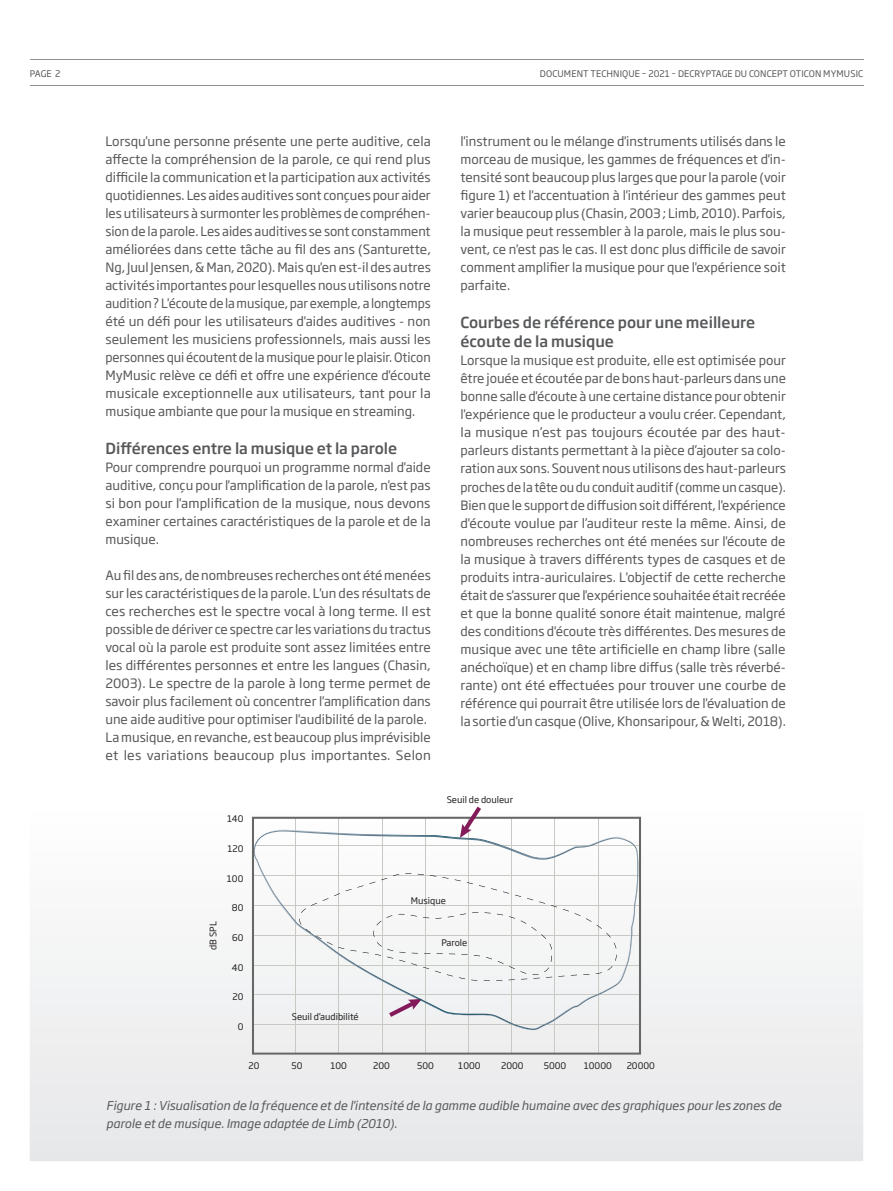
<style>
.page{position:relative;width:893px;height:1191px;background:#fff}
.page>*{position:absolute;margin:0;border:0;box-sizing:border-box;transform-origin:0 0}
.t1{font:500 15px/19.5px "Soho Gothic Pro";color:#57585a}
.t2{font:12.75px/18px "Soho Gothic Pro";color:#57585a;text-align:justify}
.t3{font:italic 12px/18px "Soho Gothic Pro";color:#57585a}
.t4{font:9px "Soho Gothic Pro";color:#231f20}
.t5{font:9px "Soho Gothic Pro";letter-spacing:.015em;color:#57585a}
</style>
<div class="page">
<svg style="left:30px;top:839px;width:833px;height:322px"></svg>
<svg style="left:252px;top:816px;width:389px;height:238px;fill:#efeff0"></svg>
<img style="left:421px;top:1028px;width:134px;height:1px">
<svg style="left:253px;top:806px;width:386px;height:222px"></svg>
<hr style="left:30px;top:85px;width:833px;height:1px;background:#928e8b">
<hr style="left:30px;top:60px;width:833px;height:1px;background:#928e8b">
<p class="t5" style="left:30px;top:66px;width:32px">PAGE 2</p>
<p class="t5" style="left:540px;top:66px;width:325px">DOCUMENT TECHNIQUE – 2021 – DECRYPTAGE DU CONCEPT OTICON MYMUSIC</p>
<p class="t2" style="left:105px;top:132px;width:327px">Lorsqu'une personne présente une perte auditive, cela affecte la compréhension de la parole, ce qui rend plus difficile la communication et la participation aux activités quotidiennes. Les aides auditives sont conçues pour aider les utilisateurs à surmonter les problèmes de compréhen&shy;sion de la parole. Les aides auditives se sont constamment améliorées dans cette tâche au fil des ans (Santurette, Ng, Juul Jensen, &amp; Man, 2020). Mais qu'en est-il des autres activités importantes pour lesquelles nous utilisons notre audition ? L'écoute de la musique, par exemple, a longtemps été un défi pour les utilisateurs d'aides auditives - non seulement les musiciens professionnels, mais aussi les personnes qui écoutent de la musique pour le plaisir. Oticon MyMusic relève ce défi et offre une expérience d'écoute musicale exceptionnelle aux utilisateurs, tant pour la musique ambiante que pour la musique en streaming.</p>
<p class="t1" style="left:105px;top:438px;width:293px">Différences entre la musique et la parole</p>
<p class="t2" style="left:105px;top:457px;width:327px">Pour comprendre pourquoi un programme normal d'aide auditive, conçu pour l'amplification de la parole, n'est pas si bon pour l'amplification de la musique, nous devons examiner certaines caractéristiques de la parole et de la musique.</p>
<p class="t2" style="left:105px;top:565px;width:327px;text-align:left">Au fil des ans, de nombreuses recherches ont été menées sur les caractéristiques de la parole. L'un des résultats de ces recherches est le spectre vocal à long terme. Il est possible de dériver ce spectre car les variations du tractus vocal où la parole est produite sont assez limitées entre les différentes personnes et entre les langues (Chasin, 2003). Le spectre de la parole à long terme permet de savoir plus facilement où concentrer l'amplification dans une aide auditive pour optimiser l'audibilité de la parole.<br>La musique, en revanche, est beaucoup plus imprévisible et les variations beaucoup plus importantes. Selon</p>
<p class="t4" style="left:227px;top:812px;width:18px">140</p>
<p class="t4" style="left:227px;top:841px;width:18px">120</p>
<p class="t2" style="left:460px;top:132px;width:327px">l'instrument ou le mélange d'instruments utilisés dans le morceau de musique, les gammes de fréquences et d'in&shy;tensité sont beaucoup plus larges que pour la parole (voir figure 1) et l'accentuation à l'intérieur des gammes peut varier beaucoup plus (Chasin, 2003 ; Limb, 2010). Parfois, la musique peut ressembler à la parole, mais le plus sou&shy;vent, ce n'est pas le cas. Il est donc plus difficile de savoir comment amplifier la musique pour que l'expérience soit parfaite.</p>
<p class="t1" style="left:460px;top:312px;width:296px">Courbes de référence pour une meilleure écoute de la musique</p>
<p class="t2" style="left:460px;top:351px;width:327px">Lorsque la musique est produite, elle est optimisée pour être jouée et écoutée par de bons haut-parleurs dans une bonne salle d'écoute à une certaine distance pour obtenir l'expérience que le producteur a voulu créer. Cependant, la musique n’est pas toujours écoutée par des haut&shy;parleurs distants permettant à la pièce d’ajouter sa colo&shy;ration aux sons. Souvent nous utilisons des haut-parleurs proches de la tête ou du conduit auditif (comme un casque).<br>Bien que le support de diffusion soit différent, l'expérience d'écoute voulue par l’auditeur reste la même. Ainsi, de nombreuses recherches ont été menées sur l'écoute de la musique à travers différents types de casques et de produits intra-auriculaires. L'objectif de cette recherche était de s'assurer que l'expérience souhaitée était recréée et que la bonne qualité sonore était maintenue, malgré des conditions d'écoute très différentes. Des mesures de musique avec une tête artificielle en champ libre (salle anéchoïque) et en champ libre diffus (salle très réverbé&shy;rante) ont été effectuées pour trouver une courbe de référence qui pourrait être utilisée lors de l'évaluation de la sortie d'un casque (Olive, Khonsaripour, &amp; Welti, 2018).</p>
<p class="t4" style="left:447px;top:792px;width:68px">Seuil de douleur</p>
<p class="t4" style="left:206px;top:949px;width:30px;rotate:-90deg">dB SPL</p>
<p class="t4" style="left:227px;top:871px;width:18px">100</p>
<p class="t4" style="left:232px;top:901px;width:13px">80</p>
<p class="t4" style="left:232px;top:930px;width:13px">60</p>
<p class="t4" style="left:232px;top:960px;width:13px">40</p>
<p class="t4" style="left:232px;top:990px;width:13px">20</p>
<p class="t4" style="left:238px;top:1019px;width:7px">0</p>
<p class="t4" style="left:292px;top:1009px;width:69px">Seuil d’audibilité</p>
<p class="t4" style="left:411px;top:893px;width:37px">Musique</p>
<p class="t4" style="left:441px;top:935px;width:28px">Parole</p>
<p class="t4" style="left:249px;top:1058px;width:12px">20</p>
<p class="t4" style="left:292px;top:1058px;width:12px">50</p>
<p class="t4" style="left:331px;top:1058px;width:18px">100</p>
<p class="t4" style="left:373px;top:1058px;width:18px">200</p>
<p class="t4" style="left:417px;top:1058px;width:18px">500</p>
<p class="t4" style="left:458px;top:1058px;width:24px">1000</p>
<p class="t4" style="left:501px;top:1058px;width:24px">2000</p>
<p class="t4" style="left:544px;top:1058px;width:24px">5000</p>
<p class="t4" style="left:584px;top:1058px;width:29px">10000</p>
<p class="t4" style="left:627px;top:1058px;width:30px">20000</p>
<p class="t3" style="left:106px;top:1095px;width:677px">Figure 1 : Visualisation de la fréquence et de l'intensité de la gamme audible humaine avec des graphiques pour les zones de parole et de musique. Image adaptée de Limb (2010).</p>
</div>
